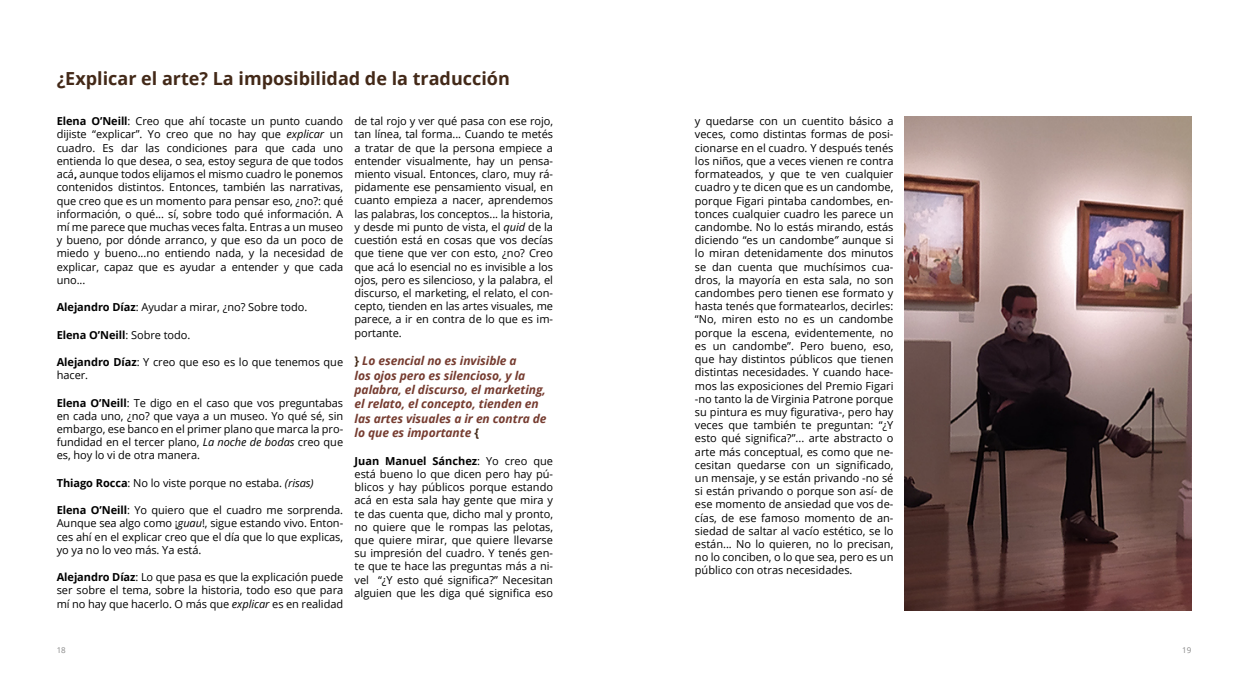
<style>
.page{position:relative;width:1248px;height:681px;background:#fff}
.page>*{position:absolute;margin:0;border:0;box-sizing:border-box;transform-origin:0 0}
.t1{font:700 18px "Open Sans";color:#432918}
.t2{font:italic 700 12px/14.4px "Open Sans";letter-spacing:-.005em;color:#763c30}
.t3{font:11px/13.2px "Open Sans";letter-spacing:-.005em;color:#000;text-align:justify}
.t4{font:700 11px "Open Sans";letter-spacing:-.005em;color:#000}
.t5{font:8px "Open Sans";color:#878787}
.s1{font-weight:700}
.s2{font-style:italic}
.s3{font-weight:400}
.s4{font-style:normal;color:#432918}
</style>
<div class="page">
<img style="left:904px;top:117px;width:287px;height:492px">
<h1 class="t1" style="left:57px;top:65px;width:454px">¿Explicar el arte? La imposibilidad de la traducción</h1>
<p class="t3" style="left:57px;top:114px;width:288px"><span class="s1">Elena O’Neill</span>: Creo que ahí tocaste un punto cuando dijiste “explicar”. Yo creo que no hay que <span class="s2">explicar</span> un cuadro. Es dar las condiciones para que cada uno entienda lo que desea, o sea, estoy segura de que todos acá<span class="s1">,</span> aunque todos elijamos el mismo cuadro le ponemos contenidos distintos. Entonces, también las narrativas, que creo que es un momento para pensar eso, ¿no?: qué información, o qué... sí, sobre todo qué información. A mí me parece que muchas veces falta. Entras a un museo y bueno, por dónde arranco, y que eso da un poco de miedo y bueno...no entiendo nada, y la necesidad de explicar, capaz que es ayudar a entender y que cada uno...</p>
<p class="t3" style="left:57px;top:300px;width:252px"><span class="s1">Alejandro Díaz</span>: Ayudar a mirar, ¿no? Sobre todo.</p>
<p class="t4" style="left:57px;top:326px;width:135px">Elena O’Neill<span class="s3">: Sobre todo.</span></p>
<p class="t3" style="left:57px;top:355px;width:288px"><span class="s1">Alejandro Díaz</span>: Y creo que eso es lo que tenemos que hacer.</p>
<p class="t3" style="left:57px;top:395px;width:288px"><span class="s1">Elena O’Neill</span>: Te digo en el caso que vos preguntabas en cada uno, ¿no? que vaya a un museo. Yo qué sé, sin embargo, ese banco en el primer plano que marca la pro&shy;fundidad en el tercer plano, <span class="s2">La noche de bodas</span> creo que es, hoy lo vi de otra manera.</p>
<p class="t3" style="left:57px;top:475px;width:258px"><span class="s1">Thiago Rocca</span>: No lo viste porque no estaba. <span class="s2">(risas)</span></p>
<p class="t3" style="left:57px;top:503px;width:288px"><span class="s1">Elena O’Neill</span>: Yo quiero que el cuadro me sorprenda.<br>Aunque sea algo como ¡<span class="s2">guau</span>!, sigue estando vivo. Enton&shy;ces ahí en el explicar creo que el día que lo que explicas, yo ya no lo veo más. Ya está.</p>
<p class="t3" style="left:57px;top:570px;width:288px"><span class="s1">Alejandro Díaz</span>: Lo que pasa es que la explicación puede ser sobre el tema, sobre la historia, todo eso que para mí no hay que hacerlo. O más que <span class="s2">explicar</span> es en realidad</p>
<p class="t3" style="left:354px;top:114px;width:200px">de tal rojo y ver qué pasa con ese rojo, tan línea, tal forma... Cuando te metés a tratar de que la persona empiece a entender visualmente, hay un pensa&shy;miento visual. Entonces, claro, muy rá&shy;pidamente ese pensamiento visual, en cuanto empieza a nacer, aprendemos las palabras, los conceptos... la historia, y desde mi punto de vista, el <span class="s2">quid</span> de la cuestión está en cosas que vos decías que tiene que ver con esto, ¿no? Creo que acá lo esencial no es invisible a los ojos, pero es silencioso, y la palabra, el discurso, el marketing, el relato, el con&shy;cepto, tienden en las artes visuales, me parece, a ir en contra de lo que es im&shy;portante.</p>
<p class="t2" style="left:354px;top:353px;width:193px"><span class="s4">}</span> Lo esencial no es invisible a<br>los ojos pero es silencioso, y la palabra, el discurso, el marketing, el relato, el concepto, tienden en las artes visuales a ir en contra de lo que es importante <span class="s4">{</span></p>
<p class="t3" style="left:354px;top:453px;width:200px"><span class="s1">Juan Manuel Sánchez</span>: Yo creo que está bueno lo que dicen pero hay pú&shy;blicos y hay públicos porque estando acá en esta sala hay gente que mira y te das cuenta que, dicho mal y pronto, no quiere que le rompas las pelotas, que quiere mirar, que quiere llevarse su impresión del cuadro. Y tenés gen&shy;te que te hace las preguntas más a ni&shy;vel “¿Y esto qué significa?” Necesitan alguien que les diga qué significa eso</p>
<p class="t3" style="left:694px;top:114px;width:200px">y quedarse con un cuentito básico a veces, como distintas formas de posi&shy;cionarse en el cuadro. Y después tenés los niños, que a veces vienen re contra formateados, y que te ven cualquier cuadro y te dicen que es un candombe, porque Figari pintaba candombes, en&shy;tonces cualquier cuadro les parece un candombe. No lo estás mirando, estás diciendo “es un candombe<span class="s2">”</span> aunque si lo miran detenidamente dos minutos se dan cuenta que muchísimos cua&shy;dros, la mayoría en esta sala, no son candombes pero tienen ese formato y hasta tenés que formatearlos, decirles: “No, miren esto no es un candombe porque la escena, evidentemente, no es un candombe”. Pero bueno, eso, que hay distintos públicos que tienen distintas necesidades. Y cuando hace&shy;mos las exposiciones del Premio Figari -no tanto la de Virginia Patrone porque su pintura es muy figurativa-, pero hay veces que también te preguntan: “¿Y esto qué significa?”... arte abstracto o arte más conceptual, es como que ne&shy;cesitan quedarse con un significado, un mensaje, y se están privando -no sé si están privando o porque son así- de ese momento de ansiedad que vos de&shy;cías, de ese famoso momento de an&shy;siedad de saltar al vacío estético, se lo están... No lo quieren, no lo precisan, no lo conciben, o lo que sea, pero es un público con otras necesidades.</p>
<p class="t5" style="left:57px;top:644px;width:11px">18</p>
<p class="t5" style="left:1181px;top:644px;width:11px">19</p>
</div>
